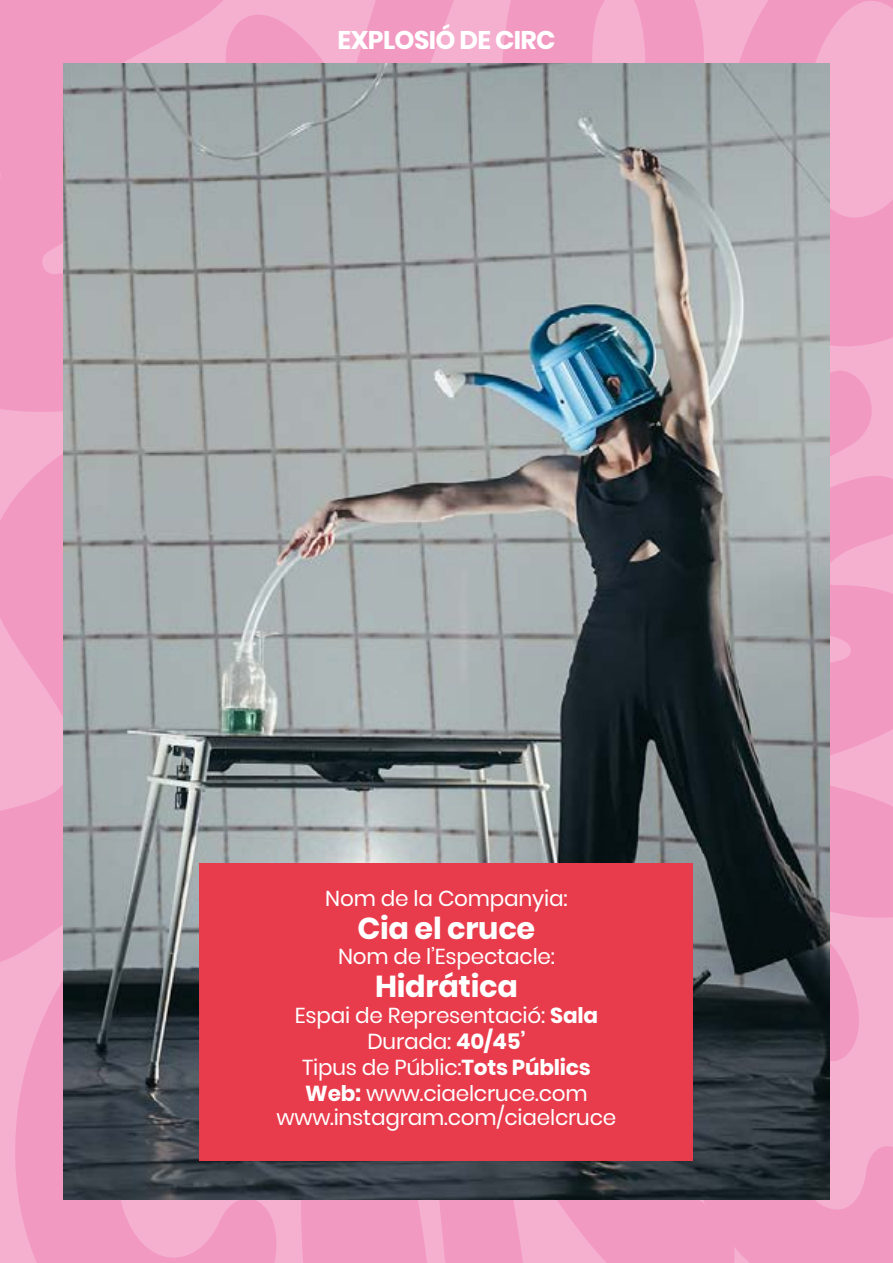
<style>
.page{position:relative;width:893px;height:1263px;background:#fff}
.page>*{position:absolute;margin:0;border:0;box-sizing:border-box;transform-origin:0 0}
.t1{font:700 30.3px "Poppins";letter-spacing:-.01em;color:#fff}
.t2{font:700 25.5px "Poppins";letter-spacing:-.025em;color:#fff}
.t3{font:21.6px/25.5px "Poppins";letter-spacing:-.01em;color:#fff;text-align:center}
.s1{font-weight:700}
</style>
<div class="page">
<div style="left:0;top:0;width:196px;height:387px;background:#f299c2"></div>
<svg style="left:503px;top:0;width:201px;height:64px;background:#f19ec4"></svg>
<svg style="left:829px;top:432px;width:64px;height:44px;background:#f3abcc"></svg>
<svg style="left:718px;top:0;width:175px;height:432px;background:#eda6c7"></svg>
<svg style="left:0;top:387px;width:64px;height:462px;background:#f2a2c7"></svg>
<svg style="left:0;top:849px;width:287px;height:414px;background:#f2a0c6"></svg>
<svg style="left:287px;top:1199px;width:108px;height:64px;background:#ef9ac1"></svg>
<svg style="left:395px;top:1199px;width:259px;height:64px;background:#ef9dc3"></svg>
<svg style="left:654px;top:918px;width:239px;height:345px;background:#e399bb"></svg>
<svg style="left:196px;top:0;width:307px;height:64px;background:#f2a5c8"></svg>
<svg style="left:829px;top:476px;width:64px;height:442px;background:#f19ec4"></svg>
<img style="left:64px;top:64px;width:765px;height:1135px">
<div style="left:200px;top:863px;width:493px;height:298px;background:#e83c4d"></div>
<p class="t2" style="left:338px;top:25px;width:219px">EXPLOSIÓ DE CIRC</p>
<p class="t3" style="left:325px;top:886px;width:244px">Nom de la Companyia:</p>
<h1 class="t1" style="left:358px;top:910px;width:179px">Cia el cruce</h1>
<p class="t3" style="left:338px;top:944px;width:218px">Nom de l’Espectacle:</p>
<h1 class="t1" style="left:375px;top:969px;width:144px">Hidrática</h1>
<p class="t3" style="left:276px;top:1002px;width:341px">Espai de Representació: <span class="s1">Sala<br></span>Durada: <span class="s1">40/45’<br></span>Tipus de Públic:<span class="s1">Tots Públics<br>Web:</span> www.ciaelcruce.com www.instagram.com/ciaelcruce</p>
</div>
